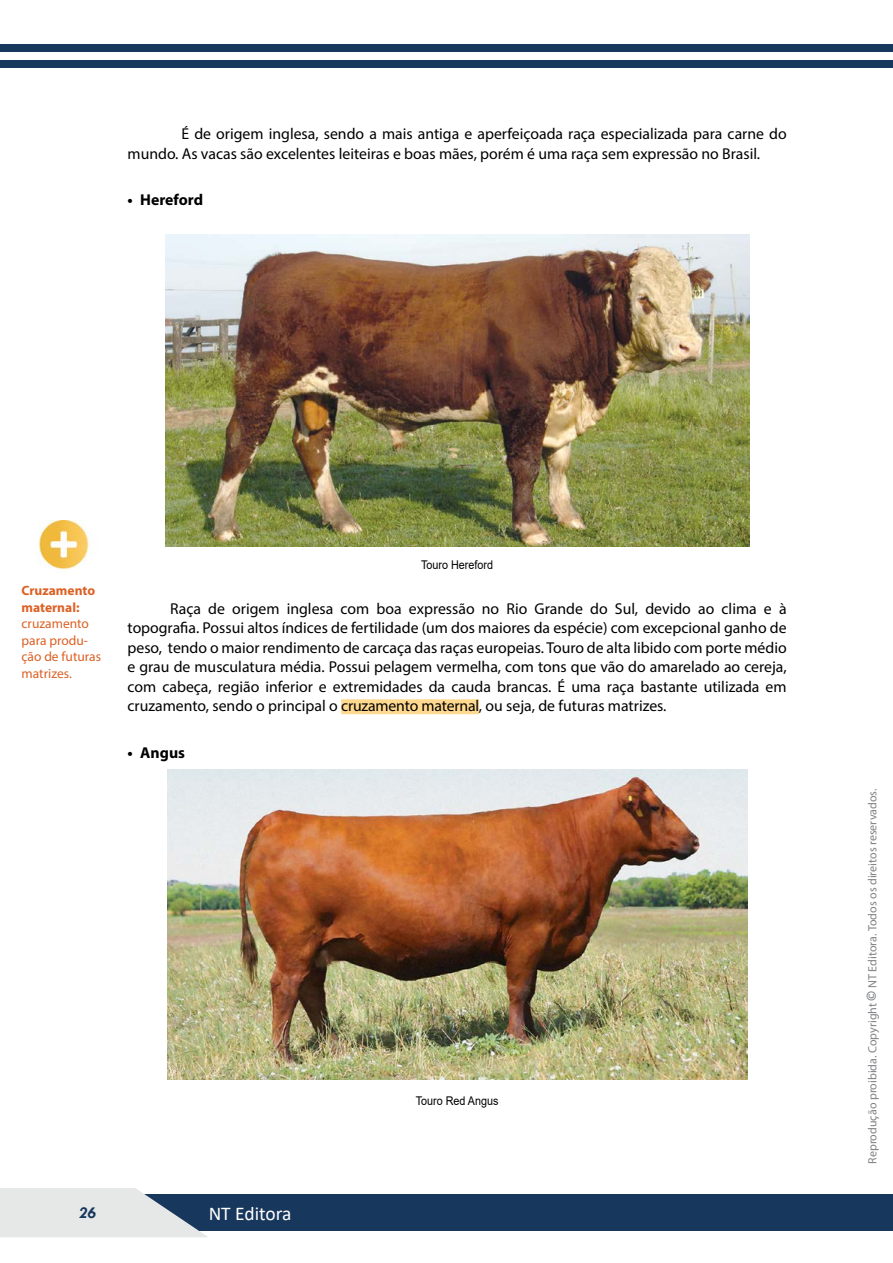
<style>
.page{position:relative;width:893px;height:1263px;background:#fff}
.page>*{position:absolute;margin:0;border:0;box-sizing:border-box;transform-origin:0 0}
.t1{font:19.5px "Calibri";color:#fff}
.t2{font:italic 700 16.5px "Tw Cen";color:#18375d}
.t3{font:15.75px/19.5px "Myriad Pro";color:#000}
.t4{font:700 15.75px "Myriad Pro";color:#000}
.t5{font:13.5px/16.5px "Myriad Pro";color:#dc6125}
.t6{font:700 13.5px/16.5px "Myriad Pro";color:#dc6125}
.t7{font:12px "Myriad Pro";color:#808285}
.t8{font:12px "Arial";color:#000;scale:.9 1}
.s1{font-weight:700;font-size:15px}
</style>
<div class="page">
<div style="left:0;top:1194px;width:893px;height:37px;background:#18375d"></div>
<div style="left:0;top:44px;width:893px;height:8px;background:#18375d"></div>
<div style="left:0;top:60px;width:893px;height:8px;background:#18375d"></div>
<svg style="left:0;top:1188px;width:208px;height:49px"></svg>
<div style="left:341px;top:699px;width:48px;height:15px;background:#ffd990"></div>
<div style="left:389px;top:699px;width:90px;height:15px;background:#ffd990"></div>
<img style="left:165px;top:234px;width:584px;height:313px">
<img style="left:167px;top:769px;width:580px;height:310px">
<img style="left:38px;top:520px;width:51px;height:51px">
<p class="t3" style="left:128px;top:124px;width:661px;text-indent:54px">É de origem inglesa, sendo a mais antiga e aperfeiçoada raça especializada para carne do mundo. As vacas são excelentes leiteiras e boas mães, porém é uma raça sem expressão no Brasil.</p>
<p class="t4" style="left:128px;top:190px;width:77px">• Hereford</p>
<p class="t6" style="left:22px;top:582px;width:75px">Cruzamento maternal:</p>
<p class="t5" style="left:22px;top:615px;width:81px">cruzamento para produ&shy;ção de futuras matrizes.</p>
<p class="t8" style="left:421px;top:556px;width:82px">Touro Hereford</p>
<p class="t3" style="left:128px;top:598px;width:661px;text-align:justify;text-indent:43px">Raça de origem inglesa com boa expressão no Rio Grande do Sul, devido ao clima e à topografia. Possui altos índices de fertilidade (um dos maiores da espécie) com excepcional ganho de peso, tendo o maior rendimento de carcaça das raças europeias. Touro de alta libido com porte médio e grau de musculatura média. Possui pelagem vermelha, com tons que vão do amarelado ao cereja, com cabeça, região inferior e extremidades da cauda brancas. É uma raça bastante utilizada em cruzamento, sendo o principal o cruzamento maternal, ou seja, de futuras matrizes.</p>
<p class="t4" style="left:128px;top:742px;width:59px">• Angus</p>
<p class="t8" style="left:416px;top:1092px;width:94px">Touro Red Angus</p>
<p class="t2" style="left:79px;top:1203px;width:19px">26</p>
<p class="t1" style="left:209px;top:1200px;width:84px">NT Editora</p>
<p class="t7" style="left:865px;top:1164px;width:377px;rotate:-90deg">Reprodução proibida. Copyright <span class="s1">©</span> NT Editora. Todos os direitos reservados.</p>
</div>
